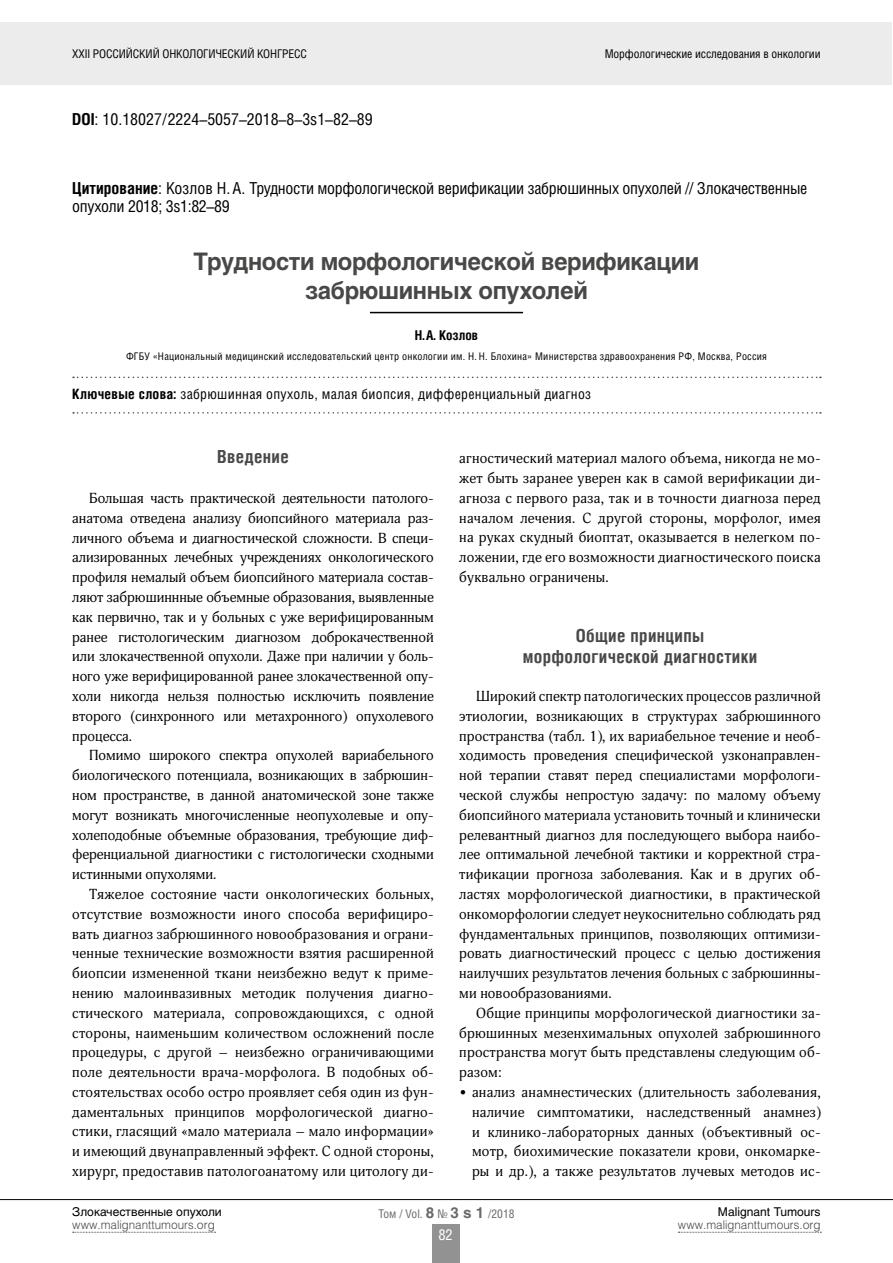
<style>
.page{position:relative;width:893px;height:1263px;background:#fff}
.page>*{position:absolute;margin:0;border:0;box-sizing:border-box;transform-origin:0 0}
.t1{font:700 24px/28.8px "Helios C";letter-spacing:-.015em;color:#484847;text-align:center}
.t2{font:700 18px/21.6px "Helios Cond C";letter-spacing:.02em;color:#484847;text-align:center}
.t3{font:16.5px/18px "Helios Cond C";letter-spacing:-.02em;color:#000}
.t4{font:16.5px "Helios Cond C";color:#000}
.t5{font:15px "Helios Cond C";color:#fff}
.t6{font:14.25px/19.8px "Adonis C";letter-spacing:.02em;color:#000;text-align:justify}
.t7{font:14.25px "Helios Cond C";letter-spacing:.02em;color:#000}
.t8{font:700 13.5px "Helios Cond C";color:#000}
.t9{font:12px "Helios Cond C";letter-spacing:-.01em;color:#000}
.t10{font:12px "Helios Light C";color:#484847}
.t11{font:12px "Helios C";color:#000}
.t12{font:12px "Helios Cond C";color:#696968}
.t13{font:10.5px "Helios Cond C";letter-spacing:.02em;color:#000}
.s1{font-weight:700}
.s2{font-family:"Helios C";font-weight:700;font-size:15px}
</style>
<div class="page">
<div style="left:0;top:22px;width:892px;height:63px;background:#ececec"></div>
<hr style="left:0;top:1199px;width:893px;height:1px;background:#000">
<svg style="left:73px;top:1232px;width:143px;height:1px"></svg>
<svg style="left:678px;top:1232px;width:143px;height:1px"></svg>
<div style="left:432px;top:1225px;width:27px;height:38px;background:#919291"></div>
<hr style="left:370px;top:312px;width:153px;height:1px;background:#000">
<svg style="left:73px;top:377px;width:748px;height:1px"></svg>
<svg style="left:73px;top:412px;width:748px;height:2px"></svg>
<p class="t9" style="left:72px;top:47px;width:236px">XXII РОССИЙСКИЙ ОНКОЛОГИЧЕСКИЙ КОНГРЕСС</p>
<p class="t9" style="left:605px;top:47px;width:217px">Морфологические исследования в онкологии</p>
<p class="t4" style="left:72px;top:109px;width:302px"><span class="s1">DOI</span>: 10.18027/2224–5057–2018–8–3s1–82–89</p>
<p class="t3" style="left:72px;top:178px;width:737px"><span class="s1">Цитирование</span>: Козлов Н.А. Трудности морфологической верификации забрюшинных опухолей // Злокачественные опухоли 2018; 3s1:82–89</p>
<h1 class="t1" style="left:194px;top:247px;width:507px">Трудности морфологической верификации забрюшинных опухолей</h1>
<p class="t8" style="left:415px;top:327px;width:65px">Н. А. Козлов</p>
<p class="t13" style="left:126px;top:350px;width:642px">ФГБУ «Национальный медицинский исследовательский центр онкологии им. Н. Н. Блохина» Министерства здравоохранения РФ, Москва, Россия</p>
<p class="t7" style="left:72px;top:386px;width:520px"><span class="s1">Ключевые слова:</span> забрюшинная опухоль, малая биопсия, дифференциальный диагноз</p>
<p class="t2" style="left:217px;top:446px;width:73px">Введение</p>
<p class="t6" style="left:72px;top:488px;width:363px;text-indent:17px">Большая часть практической деятельности патолого&shy;анатома отведена анализу биопсийного материала раз&shy;личного объема и диагностической сложности. В специ&shy;ализированных лечебных учреждениях онкологического профиля немалый объем биопсийного материала состав&shy;ляют забрюшиннные объемные образования, выявленные как первично, так и у больных с уже верифицированным ранее гистологическим диагнозом доброкачественной или злокачественной опухоли. Даже при наличии у боль&shy;ного уже верифицированной ранее злокачественной опу&shy;холи никогда нельзя полностью исключить появление второго (синхронного или метахронного) опухолевого процесса.</p>
<p class="t6" style="left:72px;top:746px;width:363px;text-indent:17px">Помимо широкого спектра опухолей вариабельного биологического потенциала, возникающих в забрюшин&shy;ном пространстве, в данной анатомической зоне также могут возникать многочисленные неопухолевые и опу&shy;холеподобные объемные образования, требующие диф&shy;ференциальной диагностики с гистологически сходными истинными опухолями.</p>
<p class="t6" style="left:72px;top:884px;width:363px;text-indent:17px">Тяжелое состояние части онкологических больных, отсутствие возможности иного способа верифициро&shy;вать диагноз забрюшинного новообразования и ограни&shy;ченные технические возможности взятия расширенной биопсии измененной ткани неизбежно ведут к приме&shy;нению малоинвазивных методик получения диагно&shy;стического материала, сопровождающихся, с одной стороны, наименьшим количеством осложнений после процедуры, с другой – неизбежно ограничивающими поле деятельности врача-морфолога. В подобных об&shy;стоятельствах особо остро проявляет себя один из фун&shy;даментальных принципов морфологической диагно&shy;стики, гласящий «мало материала – мало информации» и имеющий двунаправленный эффект. С одной стороны, хирург, предоставив патологоанатому или цитологу ди-</p>
<p class="t6" style="left:459px;top:449px;width:363px">агностический материал малого объема, никогда не мо&shy;жет быть заранее уверен как в самой верификации ди&shy;агноза с первого раза, так и в точности диагноза перед началом лечения. С другой стороны, морфолог, имея на руках скудный биоптат, оказывается в нелегком по&shy;ложении, где его возможности диагностического поиска буквально ограничены.</p>
<p class="t2" style="left:523px;top:624px;width:236px">Общие принципы морфологической диагностики</p>
<p class="t6" style="left:459px;top:686px;width:363px;text-indent:17px">Широкий спектр патологических процессов различной этиологии, возникающих в структурах забрюшинного пространства (табл. 1), их вариабельное течение и необ&shy;ходимость проведения специфической узконаправлен&shy;ной терапии ставят перед специалистами морфологи&shy;ческой службы непростую задачу: по малому объему биопсийного материала установить точный и клинически релевантный диагноз для последующего выбора наибо&shy;лее оптимальной лечебной тактики и корректной стра&shy;тификации прогноза заболевания. Как и в других об&shy;ластях морфологической диагностики, в практической онкоморфологии следует неукоснительно соблюдать ряд фундаментальных принципов, позволяющих оптимизи&shy;ровать диагностический процесс с целью достижения наилучших результатов лечения больных с забрюшинны&shy;ми новообразованиями.</p>
<p class="t6" style="left:459px;top:1003px;width:363px;text-indent:17px">Общие принципы морфологической диагностики за&shy;брюшинных мезенхимальных опухолей забрюшинного пространства могут быть представлены следующим об&shy;разом:</p>
<p class="t6" style="left:472px;top:1082px;width:350px;text-indent:-13px">• анализ анамнестических (длительность заболевания, наличие симптоматики, наследственный анамнез) и клинико-лабораторных данных (объективный ос&shy;мотр, биохимические показатели крови, онкомарке&shy;ры и др.), а также результатов лучевых методов ис-</p>
<p class="t11" style="left:72px;top:1204px;width:151px">Злокачественные опухоли</p>
<p class="t10" style="left:72px;top:1218px;width:144px">www.malignanttumours.org</p>
<p class="t12" style="left:378px;top:1206px;width:138px">Том / Vol. <span class="s2">8</span> № <span class="s2">3 s 1</span> /2018</p>
<p class="t11" style="left:718px;top:1204px;width:104px">Malignant Tumours</p>
<p class="t10" style="left:678px;top:1218px;width:144px">www.malignanttumours.org</p>
<p class="t5" style="left:438px;top:1225px;width:16px">82</p>
</div>
